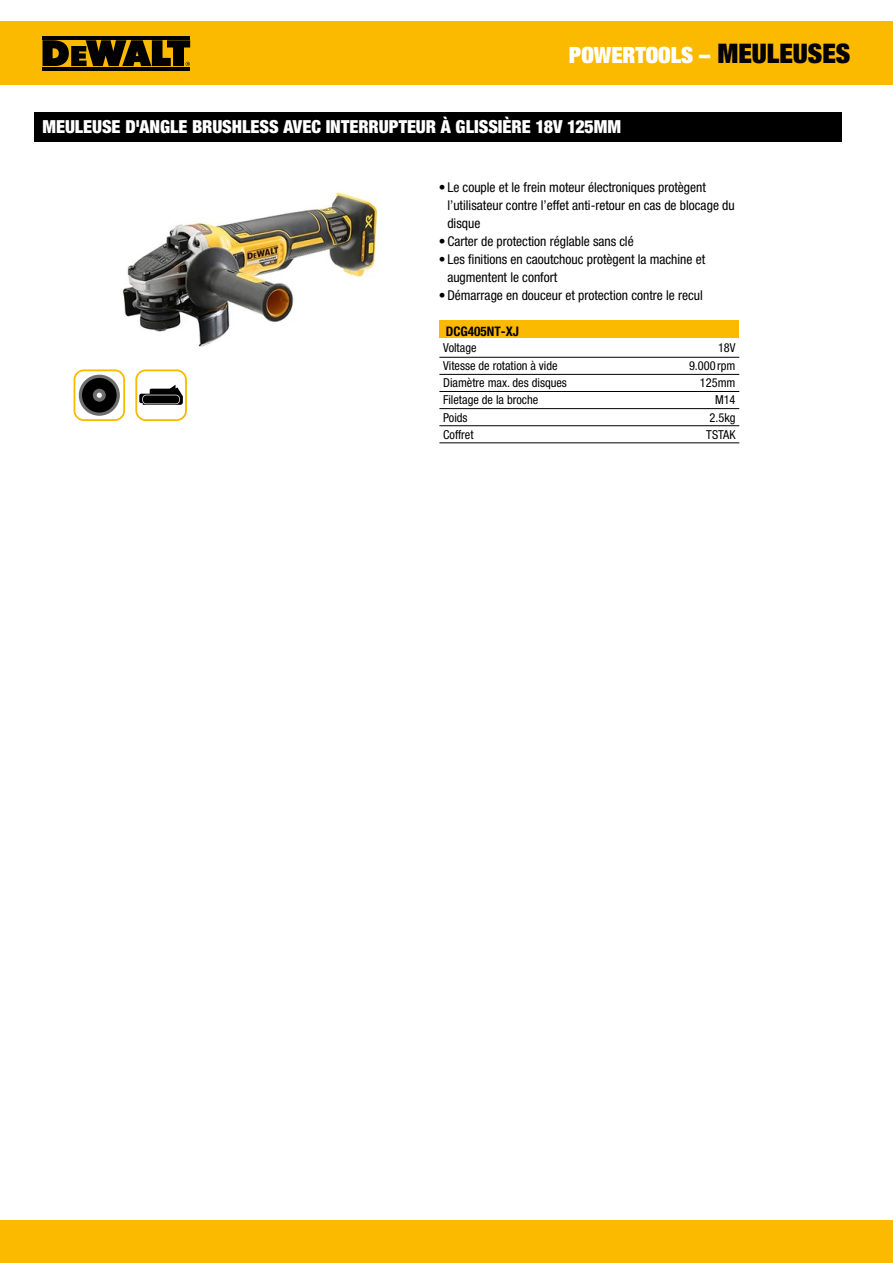
<style>
.page{position:relative;width:893px;height:1263px;background:#fff}
.page>*{position:absolute;margin:0;border:0;box-sizing:border-box;transform-origin:0 0}
.t1{font:900 condensed 22.5px "Helvetica Neue LTW1 G";color:#fff}
.t2{font:900 condensed 18px "Helvetica Neue LTW1 G";color:#fff}
.t3{font:condensed 13.5px/18px "Helvetica Neue LTW1 G";color:#000}
.t4{font:700 condensed 13.2px "Helvetica Neue LTW1 G";color:#000}
.t5{font:condensed 12.3px "Helvetica Neue LTW1 G";color:#000}
.s1{font-size:27px;color:#000}
</style>
<div class="page">
<div style="left:34px;top:112px;width:808px;height:30px;background:#000"></div>
<div style="left:439px;top:320px;width:300px;height:18px;background:#fbb900"></div>
<hr style="left:439px;top:357px;width:300px;height:1px;background:#000">
<hr style="left:439px;top:374px;width:300px;height:1px;background:#000">
<hr style="left:439px;top:391px;width:300px;height:1px;background:#000">
<hr style="left:439px;top:408px;width:300px;height:1px;background:#000">
<hr style="left:439px;top:425px;width:300px;height:1px;background:#000">
<hr style="left:439px;top:442px;width:300px;height:1px;background:#000">
<div style="left:135px;top:369px;width:52px;height:52px;border:2px solid #fbb900;border-radius:9px"></div>
<svg style="left:139px;top:384px;width:44px;height:21px"></svg>
<svg style="left:79px;top:375px;width:41px;height:41px"></svg>
<div style="left:74px;top:369px;width:51px;height:52px;border:2px solid #fbb900;border-radius:9px"></div>
<div style="left:0;top:21px;width:893px;height:64px;background:#fbb900"></div>
<div style="left:0;top:1220px;width:893px;height:43px;background:#fbb900"></div>
<hr style="left:43px;top:36px;width:147px;height:3px;background:#000">
<hr style="left:43px;top:67px;width:147px;height:3px;background:#000">
<svg style="left:43px;top:40px;width:147px;height:26px"></svg>
<img style="left:122px;top:192px;width:256px;height:155px">
<h1 class="t1" style="left:569px;top:40px;width:283px">POWERTOOLS – <span class="s1">MEULEUSES</span></h1>
<h2 class="t2" style="left:42px;top:116px;width:580px">MEULEUSE D'ANGLE BRUSHLESS AVEC INTERRUPTEUR À GLISSIÈRE 18V 125MM</h2>
<p class="t3" style="left:447px;top:178px;width:289px;text-indent:-9px">• Le couple et le frein moteur électroniques protègent l’utilisateur contre l’effet anti-retour en cas de blocage du disque</p>
<p class="t3" style="left:439px;top:232px;width:196px">• Carter de protection réglable sans clé</p>
<p class="t3" style="left:447px;top:250px;width:259px;text-indent:-9px">• Les finitions en caoutchouc protègent la machine et augmentent le confort</p>
<p class="t3" style="left:439px;top:286px;width:265px">•Démarrage en douceur et protection contre le recul</p>
<p class="t4" style="left:446px;top:323px;width:75px">DCG405NT-XJ</p>
<p class="t5" style="left:443px;top:341px;width:35px">Voltage</p>
<p class="t5" style="left:718px;top:341px;width:19px">18V</p>
<p class="t5" style="left:443px;top:359px;width:116px">Vitesse de rotation à vide</p>
<p class="t5" style="left:689px;top:359px;width:48px">9.000 rpm</p>
<p class="t5" style="left:443px;top:376px;width:125px">Diamètre max. des disques</p>
<p class="t5" style="left:700px;top:376px;width:37px">125mm</p>
<p class="t5" style="left:443px;top:393px;width:97px">Filetage de la broche</p>
<p class="t5" style="left:715px;top:393px;width:22px">M14</p>
<p class="t5" style="left:443px;top:410px;width:26px">Poids</p>
<p class="t5" style="left:709px;top:410px;width:28px">2.5kg</p>
<p class="t5" style="left:443px;top:427px;width:32px">Coffret</p>
<p class="t5" style="left:706px;top:427px;width:31px">TSTAK</p>
</div>
